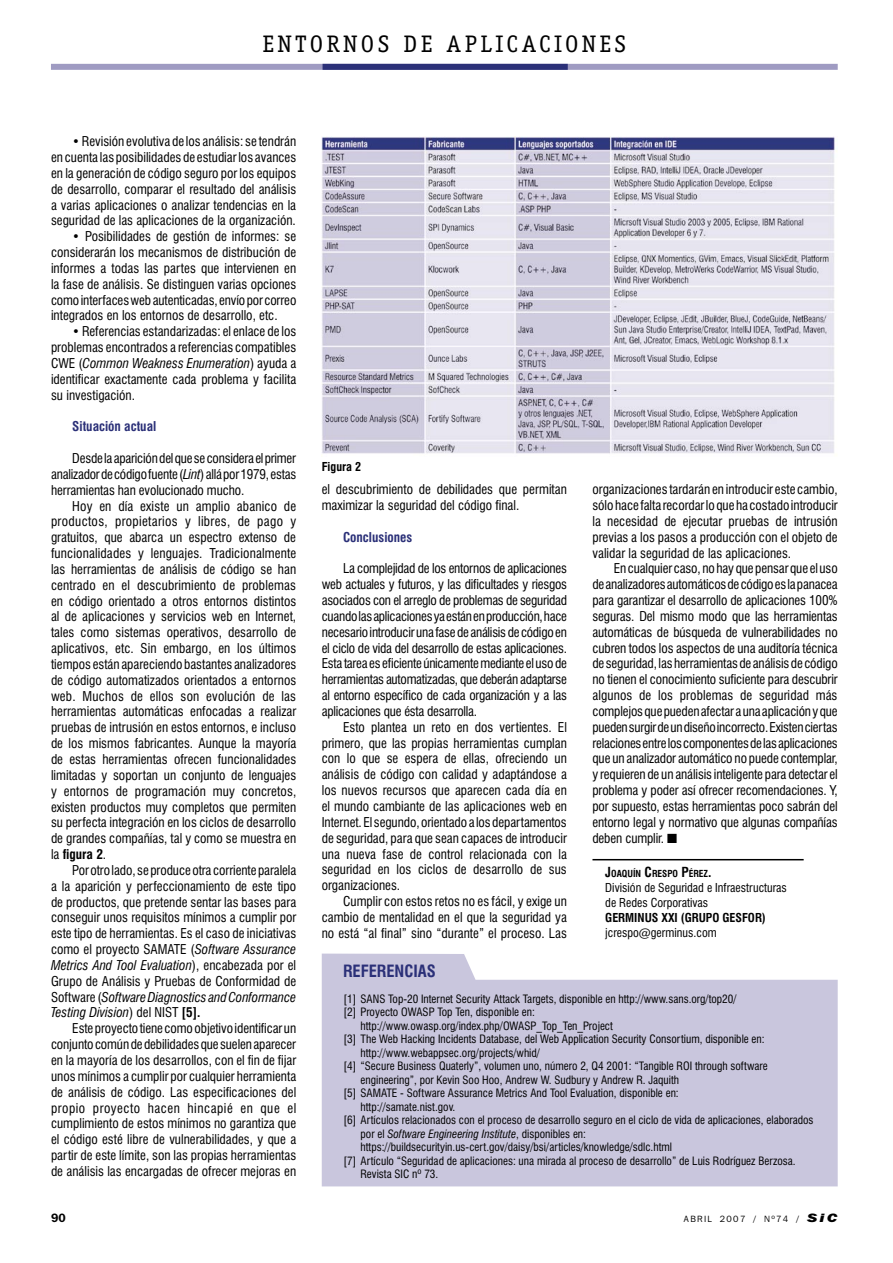
<style>
.page{position:relative;width:893px;height:1263px;background:#fff}
.page>*{position:absolute;margin:0;border:0;box-sizing:border-box;transform-origin:0 0}
.t1{font:24px "Officina Serif";letter-spacing:.15em;color:#000}
._4_texto-swis{font:700 condensed 16.5px "Swiss 721 BT";color:#2b3078}
._4_texto-swis-2{font:condensed 13.2px/15.9px "Swiss 721 BT";color:#000;text-align:justify}
._4_texto-swis-3{font:700 condensed 13.2px "Swiss 721 BT";color:#2b3078}
._7_Dir-b{font:condensed 12px "Swiss 721 BT";color:#000}
._7_Dir-b-2{font:700 condensed 12px "Swiss 721 BT";color:#000}
._6_PieFoto{font:700 condensed 12px "Swiss 721 BT";color:#000}
.t2{font:600 12px "Franklin Gothic IT Cby BT";color:#000}
._9-referencias{font:condensed 11.25px/13.5px "Swiss 721 BT";color:#000}
._7_Dir-a{font:700 condensed 9.45px "Swiss 721 BT";color:#000}
.t3{font:9px "Franklin Gothic IT Cby BT";letter-spacing:.15em;color:#000}
.s1{font-style:italic}
.s2{font-weight:700}
.s3{font-size:13.5px}
.s4{font-weight:800;font-style:italic;font-size:12px}
</style>
<div class="page">
<hr style="left:592px;top:859px;width:212px;height:1px;background:#000">
<img style="left:322px;top:136px;width:515px;height:318px">
<svg style="left:322px;top:953px;width:516px;height:233px;background:#cdcadf"></svg>
<div style="left:51px;top:64px;width:787px;height:6px;background:#9f9bc2"></div>
<div style="left:323px;top:64px;width:245px;height:6px;background:#2b3078"></div>
<p class="t1" style="left:263px;top:30px;width:365px">ENTORNOS DE APLICACIONES</p>
<p class="_4_texto-swis-2" style="left:51px;top:133px;width:247px;text-indent:21px">• Revisión evolutiva de los análisis: se tendrán en cuenta las posibilidades de estudiar los avances en la generación de código seguro por los equipos de desarrollo, comparar el resultado del análisis a varias aplicaciones o analizar tendencias en la seguridad de las aplicaciones de la organización.</p>
<p class="_4_texto-swis-2" style="left:51px;top:228px;width:247px;text-indent:21px">• Posibilidades de gestión de informes: se considerarán los mecanismos de distribución de informes a todas las partes que intervienen en la fase de análisis. Se distinguen varias opciones como interfaces web autenticadas, envío por correo integrados en los entornos de desarrollo, etc.</p>
<p class="_4_texto-swis-2" style="left:51px;top:323px;width:247px;text-indent:21px">• Referencias estandarizadas: el enlace de los problemas encontrados a referencias compatibles CWE (<span class="s1">Common Weakness Enumeration</span>) ayuda a identificar exactamente cada problema y facilita su investigación.</p>
<p class="_4_texto-swis-3" style="left:72px;top:419px;width:85px">Situación actual</p>
<p class="_4_texto-swis-2" style="left:51px;top:450px;width:247px;text-indent:21px">Desde la aparición del que se considera el primer analizador de código fuente (<span class="s1">Lint</span>) allá por 1979, estas herramientas han evolucionado mucho.</p>
<p class="_4_texto-swis-2" style="left:51px;top:498px;width:247px;text-indent:21px">Hoy en día existe un amplio abanico de productos, propietarios y libres, de pago y gratuitos, que abarca un espectro extenso de funcionalidades y lenguajes. Tradicionalmente las herramientas de análisis de código se han centrado en el descubrimiento de problemas en código orientado a otros entornos distintos al de aplicaciones y servicios web en Internet, tales como sistemas operativos, desarrollo de aplicativos, etc. Sin embargo, en los últimos tiempos están apareciendo bastantes analizadores de código automatizados orientados a entornos web. Muchos de ellos son evolución de las herramientas automáticas enfocadas a realizar pruebas de intrusión en estos entornos, e incluso de los mismos fabricantes. Aunque la mayoría de estas herramientas ofrecen funcionalidades limitadas y soportan un conjunto de lenguajes y entornos de programación muy concretos, existen productos muy completos que permiten su perfecta integración en los ciclos de desarrollo de grandes compañías, tal y como se muestra en la <span class="s2">figura 2</span>.</p>
<p class="_4_texto-swis-2" style="left:51px;top:862px;width:247px;text-indent:21px">Por otro lado, se produce otra corriente paralela a la aparición y perfeccionamiento de este tipo de productos, que pretende sentar las bases para conseguir unos requisitos mínimos a cumplir por este tipo de herramientas. Es el caso de iniciativas como el proyecto SAMATE (<span class="s1">Software Assurance Metrics And Tool Evaluation</span>), encabezada por el Grupo de Análisis y Pruebas de Conformidad de Software (<span class="s1">Software Diagnostics and Conformance Testing Division</span>) del NIST <span class="s2">[5].</span></p>
<p class="_4_texto-swis-2" style="left:51px;top:1020px;width:247px;text-indent:21px">Este proyecto tiene como objetivo identificar un conjunto común de debilidades que suelen aparecer en la mayoría de los desarrollos, con el fin de fijar unos mínimos a cumplir por cualquier herramienta de análisis de código. Las especificaciones del propio proyecto hacen hincapié en que el cumplimiento de estos mínimos no garantiza que el código esté libre de vulnerabilidades, y que a partir de este límite, son las propias herramientas de análisis las encargadas de ofrecer mejoras en</p>
<p class="_6_PieFoto" style="left:322px;top:459px;width:41px">Figura 2</p>
<p class="_4_texto-swis-2" style="left:322px;top:481px;width:247px">el descubrimiento de debilidades que permitan maximizar la seguridad del código final.</p>
<p class="_4_texto-swis-3" style="left:343px;top:529px;width:71px">Conclusiones</p>
<p class="_4_texto-swis-2" style="left:322px;top:561px;width:247px;text-indent:21px">La complejidad de los entornos de aplicaciones web actuales y futuros, y las dificultades y riesgos asociados con el arreglo de problemas de seguridad cuando las aplicaciones ya están en producción, hace necesario introducir una fase de análisis de código en el ciclo de vida del desarrollo de estas aplicaciones.<br>Esta tarea es eficiente únicamente mediante el uso de herramientas automatizadas, que deberán adaptarse al entorno específico de cada organización y a las aplicaciones que ésta desarrolla.</p>
<p class="_4_texto-swis-2" style="left:322px;top:719px;width:247px;text-indent:21px">Esto plantea un reto en dos vertientes. El primero, que las propias herramientas cumplan con lo que se espera de ellas, ofreciendo un análisis de código con calidad y adaptándose a los nuevos recursos que aparecen cada día en el mundo cambiante de las aplicaciones web en Internet. El segundo, orientado a los departamentos de seguridad, para que sean capaces de introducir una nueva fase de control relacionada con la seguridad en los ciclos de desarrollo de sus organizaciones.</p>
<p class="_4_texto-swis-2" style="left:322px;top:893px;width:247px;text-indent:21px">Cumplir con estos retos no es fácil, y exige un cambio de mentalidad en el que la seguridad ya no está “al final” sino “durante” el proceso. Las</p>
<p class="_4_texto-swis-2" style="left:592px;top:481px;width:247px">organizaciones tardarán en introducir este cambio, sólo hace falta recordar lo que ha costado introducir la necesidad de ejecutar pruebas de intrusión previas a los pasos a producción con el objeto de validar la seguridad de las aplicaciones.</p>
<p class="_4_texto-swis-2" style="left:592px;top:561px;width:247px;text-indent:21px">En cualquier caso, no hay que pensar que el uso de analizadores automáticos de código es la panacea para garantizar el desarrollo de aplicaciones 100% seguras. Del mismo modo que las herramientas automáticas de búsqueda de vulnerabilidades no cubren todos los aspectos de una auditoría técnica de seguridad, las herramientas de análisis de código no tienen el conocimiento suficiente para descubrir algunos de los problemas de seguridad más complejos que pueden afectar a una aplicación y que pueden surgir de un diseño incorrecto. Existen ciertas relaciones entre los componentes de las aplicaciones que un analizador automático no puede contemplar, y requieren de un análisis inteligente para detectar el problema y poder así ofrecer recomendaciones. Y, por supuesto, estas herramientas poco sabrán del entorno legal y normativo que algunas compañías deben cumplir.</p>
<p class="_7_Dir-a" style="left:605px;top:868px;width:108px"><span class="s3">J</span>OAQUÍN <span class="s3">C</span>RESPO <span class="s3">P</span>ÉREZ<span class="s3">.</span></p>
<p class="_7_Dir-b" style="left:605px;top:881px;width:183px">División de Seguridad e Infraestructuras</p>
<p class="_7_Dir-b" style="left:605px;top:896px;width:104px">de Redes Corporativas</p>
<p class="_7_Dir-b-2" style="left:605px;top:911px;width:162px">GERMINUS XXI (GRUPO GESFOR)</p>
<p class="_7_Dir-b" style="left:605px;top:926px;width:113px">jcrespo@germinus.com</p>
<p class="_4_texto-swis" style="left:343px;top:961px;width:94px">REFERENCIAS</p>
<p class="_9-referencias" style="left:344px;top:992px;width:394px">[1] SANS Top-20 Internet Security Attack Targets, disponible en http://www.sans.org/top20/</p>
<p class="_9-referencias" style="left:344px;top:1005px;width:193px">[2] Proyecto OWASP Top Ten, disponible en:</p>
<p class="_9-referencias" style="left:361px;top:1019px;width:254px">http://www.owasp.org/index.php/OWASP_Top_Ten_Project</p>
<p class="_9-referencias" style="left:344px;top:1032px;width:423px">[3] The Web Hacking Incidents Database, del Web Application Security Consortium, disponible en:</p>
<p class="_9-referencias" style="left:361px;top:1046px;width:181px">http://www.webappsec.org/projects/whid/</p>
<p class="_9-referencias" style="left:361px;top:1059px;width:409px;text-indent:-17px">[4] “Secure Business Quaterly”, volumen uno, número 2, Q4 2001: “Tangible ROI through software engineering”, por Kevin Soo Hoo, Andrew W. Sudbury y Andrew R. Jaquith</p>
<p class="_9-referencias" style="left:344px;top:1086px;width:337px">[5] SAMATE - Software Assurance Metrics And Tool Evaluation, disponible en:</p>
<p class="_9-referencias" style="left:361px;top:1100px;width:96px">http://samate.nist.gov.</p>
<p class="_9-referencias" style="left:361px;top:1113px;width:455px;text-indent:-17px">[6] Artículos relacionados con el proceso de desarrollo seguro en el ciclo de vida de aplicaciones, elaborados por el <span class="s1">Software Engineering Institute</span>, disponibles en:</p>
<p class="_9-referencias" style="left:361px;top:1140px;width:313px">https://buildsecurityin.us-cert.gov/daisy/bsi/articles/knowledge/sdlc.html</p>
<p class="_9-referencias" style="left:361px;top:1154px;width:437px;text-indent:-17px">[7] Artículo “Seguridad de aplicaciones: una mirada al proceso de desarrollo” de Luis Rodríguez Berzosa.<br>Revista SIC nº 73.</p>
<p class="t2" style="left:51px;top:1210px;width:16px">90</p>
<p class="t3" style="left:684px;top:1213px;width:155px">ABRIL 2007 / Nº74 / <span class="s4">SiC</span></p>
</div>
